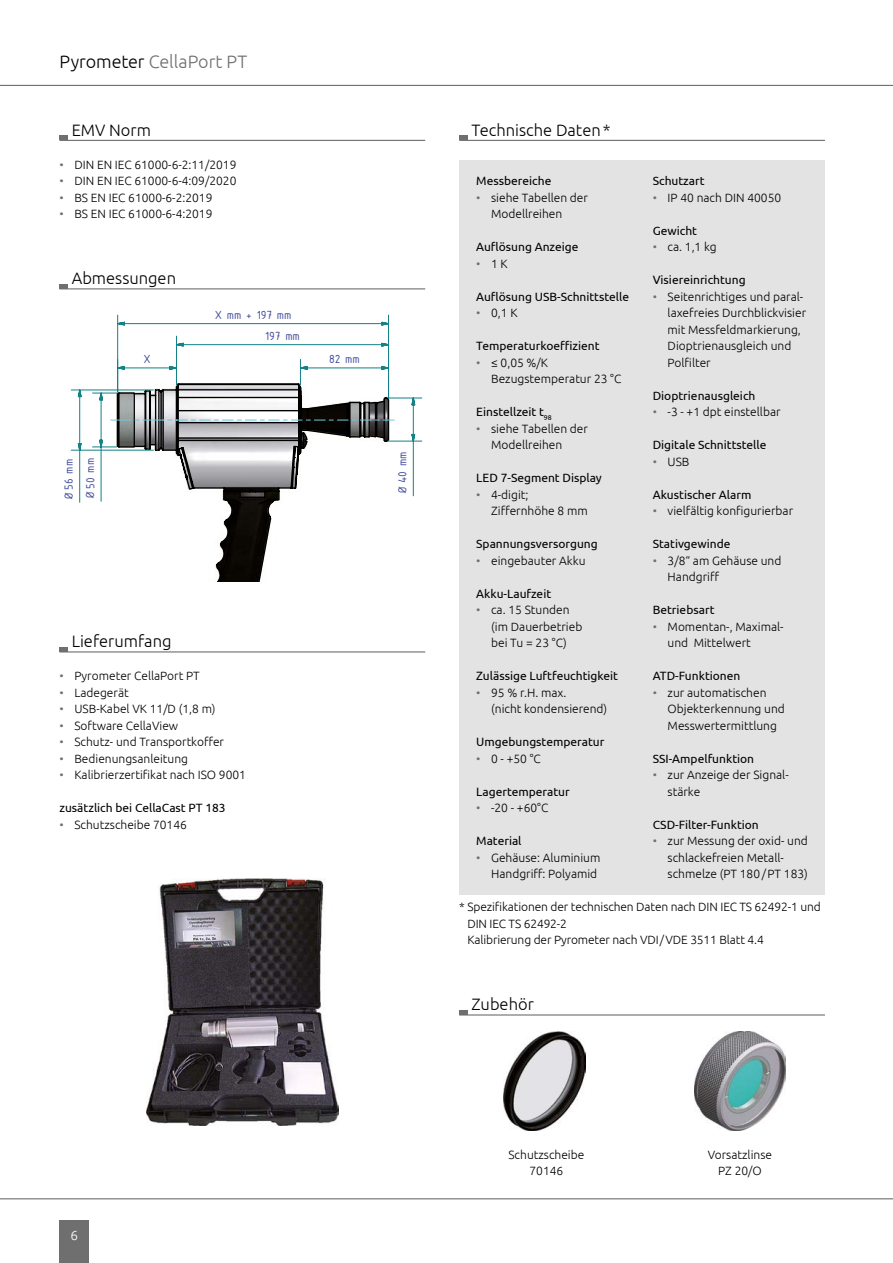
<style>
.page{position:relative;width:893px;height:1263px;background:#fff}
.page>*{position:absolute;margin:0;border:0;box-sizing:border-box;transform-origin:0 0}
.t1{font:300 18px "Ubuntu";letter-spacing:-.005em;color:#706f6f}
.t2{font:300 16.5px "Ubuntu";color:#000}
.t3{font:300 13.5px "Ubuntu";color:#fff}
.t4{font:12.6px "ISOCPEUR";letter-spacing:-.005em;color:#3e4999}
.t5{font:300 12px/16.5px "Ubuntu";color:#000}
.t6{font:12px "Ubuntu";color:#000}
.s1{color:#000}
.s2{color:#706f6f}
</style>
<div class="page">
<div style="left:60px;top:1220px;width:29px;height:43px;background:#706f6f"></div>
<div style="left:459px;top:160px;width:366px;height:735px;background:#e3e3e3"></div>
<hr style="left:459px;top:140px;width:366px;height:1px;background:#706f6f">
<svg style="left:459px;top:136px;width:9px;height:4px"></svg>
<hr style="left:60px;top:140px;width:365px;height:1px;background:#706f6f">
<hr style="left:60px;top:288px;width:365px;height:1px;background:#706f6f">
<hr style="left:60px;top:651px;width:365px;height:1px;background:#706f6f">
<svg style="left:60px;top:136px;width:8px;height:4px"></svg>
<div style="left:60px;top:284px;width:8px;height:5px;background:#706f6f"></div>
<div style="left:60px;top:647px;width:8px;height:5px;background:#706f6f"></div>
<svg style="left:215px;top:503px;width:58px;height:78px"></svg>
<svg style="left:70px;top:314px;width:352px;height:189px"></svg>
<img style="left:147px;top:878px;width:191px;height:248px">
<hr style="left:459px;top:1014px;width:366px;height:1px;background:#706f6f">
<div style="left:459px;top:1010px;width:9px;height:5px;background:#706f6f"></div>
<img style="left:695px;top:1032px;width:90px;height:99px">
<img style="left:503px;top:1032px;width:82px;height:99px">
<h1 class="t1" style="left:60px;top:51px;width:189px"><span class="s1">Pyrometer</span> CellaPort PT</h1>
<h2 class="t2" style="left:72px;top:120px;width:81px">EMV Norm</h2>
<p class="t5" style="left:60px;top:156px;width:178px"><span class="s2">•</span> DIN EN IEC 61000-6-2:11/2019</p>
<p class="t5" style="left:60px;top:172px;width:178px"><span class="s2">•</span> DIN EN IEC 61000-6-4:09/2020</p>
<p class="t5" style="left:60px;top:189px;width:154px"><span class="s2">•</span> BS EN IEC 61000-6-2:2019</p>
<p class="t5" style="left:60px;top:205px;width:154px"><span class="s2">•</span> BS EN IEC 61000-6-4:2019</p>
<h2 class="t2" style="left:72px;top:268px;width:106px">Abmessungen</h2>
<p class="t4" style="left:143px;top:351px;width:9px">X</p>
<p class="t4" style="left:215px;top:307px;width:78px">X mm + 197 mm</p>
<p class="t4" style="left:265px;top:328px;width:36px">197 mm</p>
<p class="t4" style="left:329px;top:351px;width:32px">82 mm</p>
<p class="t4" style="left:61px;top:500px;width:43px;rotate:-90deg">Ø56 mm</p>
<p class="t4" style="left:82px;top:499px;width:43px;rotate:-90deg">Ø50 mm</p>
<p class="t4" style="left:394px;top:494px;width:44px;rotate:-90deg">Ø40 mm</p>
<h2 class="t2" style="left:72px;top:631px;width:101px">Lieferumfang</h2>
<p class="t5" style="left:60px;top:667px;width:142px"><span class="s2">•</span> Pyrometer CellaPort PT</p>
<p class="t5" style="left:60px;top:684px;width:71px"><span class="s2">•</span> Ladegerät</p>
<p class="t5" style="left:60px;top:700px;width:158px"><span class="s2">•</span> USB-Kabel VK 11/D (1,8 m)</p>
<p class="t5" style="left:60px;top:717px;width:120px"><span class="s2">•</span> Software CellaView</p>
<p class="t5" style="left:60px;top:733px;width:166px"><span class="s2">•</span> Schutz- und Transportkoffer</p>
<p class="t5" style="left:60px;top:750px;width:130px"><span class="s2">•</span> Bedienungsanleitung</p>
<p class="t5" style="left:60px;top:766px;width:188px"><span class="s2">•</span> Kalibrierzertifikat nach ISO 9001</p>
<p class="t6" style="left:60px;top:801px;width:168px">zusätzlich bei CellaCast PT 183</p>
<p class="t5" style="left:60px;top:816px;width:129px"><span class="s2">•</span> Schutzscheibe 70146</p>
<h2 class="t2" style="left:471px;top:120px;width:141px">Technische Daten*</h2>
<p class="t6" style="left:476px;top:174px;width:77px">Messbereiche</p>
<p class="t5" style="left:491px;top:189px;width:98px;text-indent:-15px"><span class="s2">•</span> siehe Tabellen der<br>Modellreihen</p>
<p class="t6" style="left:476px;top:240px;width:104px">Auflösung Anzeige</p>
<p class="t5" style="left:476px;top:255px;width:33px"><span class="s2">•</span> 1 K</p>
<p class="t6" style="left:476px;top:289px;width:154px">Auflösung USB-Schnittstelle</p>
<p class="t5" style="left:476px;top:304px;width:43px"><span class="s2">•</span> 0,1 K</p>
<p class="t6" style="left:476px;top:339px;width:125px">Temperaturkoeffizient</p>
<p class="t5" style="left:491px;top:354px;width:132px;text-indent:-15px"><span class="s2">•</span> ≤ 0,05 %/K<br>Bezugstemperatur 23 °C</p>
<p class="t6" style="left:476px;top:405px;width:77px">Einstellzeit t<sub>98</sub></p>
<p class="t5" style="left:491px;top:420px;width:98px;text-indent:-15px"><span class="s2">•</span> siehe Tabellen der<br>Modellreihen</p>
<p class="t6" style="left:476px;top:471px;width:127px">LED 7-Segment Display</p>
<p class="t5" style="left:491px;top:486px;width:98px;text-indent:-15px"><span class="s2">•</span> 4-digit;<br>Ziffernhöhe 8 mm</p>
<p class="t6" style="left:476px;top:537px;width:123px">Spannungsversorgung</p>
<p class="t5" style="left:476px;top:552px;width:111px"><span class="s2">•</span> eingebauter Akku</p>
<p class="t6" style="left:476px;top:586px;width:76px">Akku-Laufzeit</p>
<p class="t5" style="left:491px;top:601px;width:93px;text-indent:-15px"><span class="s2">•</span> ca. 15 Stunden (im Dauerbetrieb bei Tu = 23 °C)</p>
<p class="t6" style="left:476px;top:669px;width:143px">Zulässige Luftfeuchtigkeit</p>
<p class="t5" style="left:491px;top:684px;width:118px;text-indent:-15px"><span class="s2">•</span> 95 % r.H. max.<br>(nicht kondensierend)</p>
<p class="t6" style="left:476px;top:735px;width:130px">Umgebungstemperatur</p>
<p class="t5" style="left:476px;top:750px;width:66px"><span class="s2">•</span> 0 - +50 °C</p>
<p class="t6" style="left:476px;top:784px;width:95px">Lagertemperatur</p>
<p class="t5" style="left:476px;top:799px;width:74px"><span class="s2">•</span> -20 - +60°C</p>
<p class="t6" style="left:476px;top:834px;width:47px">Material</p>
<p class="t5" style="left:476px;top:849px;width:126px;text-align:right"><span class="s2">•</span> Gehäuse: Aluminium<br>Handgriff: Polyamid</p>
<p class="t6" style="left:653px;top:174px;width:53px">Schutzart</p>
<p class="t5" style="left:653px;top:189px;width:130px"><span class="s2">•</span> IP 40 nach DIN 40050</p>
<p class="t6" style="left:653px;top:223px;width:46px">Gewicht</p>
<p class="t5" style="left:653px;top:238px;width:66px"><span class="s2">•</span> ca. 1,1 kg</p>
<p class="t6" style="left:653px;top:273px;width:94px">Visiereinrichtung</p>
<p class="t5" style="left:668px;top:288px;width:140px;text-indent:-15px"><span class="s2">•</span> Seitenrichtiges und paral&shy;laxefreies Durchblickvisier mit Messfeldmarkierung,<br>Dioptrienausgleich und<br>Polfilter</p>
<p class="t6" style="left:653px;top:388px;width:104px">Dioptrienausgleich</p>
<p class="t5" style="left:653px;top:403px;width:129px"><span class="s2">•</span> -3 - +1 dpt einstellbar</p>
<p class="t6" style="left:653px;top:438px;width:115px">Digitale Schnittstelle</p>
<p class="t5" style="left:653px;top:453px;width:38px"><span class="s2">•</span> USB</p>
<p class="t6" style="left:653px;top:487px;width:100px">Akustischer Alarm</p>
<p class="t5" style="left:653px;top:502px;width:142px"><span class="s2">•</span> vielfältig konfigurierbar</p>
<p class="t6" style="left:653px;top:537px;width:79px">Stativgewinde</p>
<p class="t5" style="left:668px;top:552px;width:115px;text-indent:-15px"><span class="s2">•</span> 3/8“ am Gehäuse und<br>Handgriff</p>
<p class="t6" style="left:653px;top:603px;width:63px">Betriebsart</p>
<p class="t5" style="left:668px;top:618px;width:118px;text-indent:-15px"><span class="s2">•</span> Momentan-, Maximal&shy;und Mittelwert</p>
<p class="t6" style="left:653px;top:669px;width:89px">ATD-Funktionen</p>
<p class="t5" style="left:668px;top:684px;width:119px;text-indent:-15px"><span class="s2">•</span> zur automatischen<br>Objekterkennung und<br>Messwertermittlung</p>
<p class="t6" style="left:653px;top:751px;width:103px">SSI-Ampelfunktion</p>
<p class="t5" style="left:668px;top:766px;width:123px;text-indent:-15px"><span class="s2">•</span> zur Anzeige der Signal&shy;stärke</p>
<p class="t6" style="left:653px;top:817px;width:108px">CSD-Filter-Funktion</p>
<p class="t5" style="left:668px;top:832px;width:142px;text-indent:-15px"><span class="s2">•</span> zur Messung der oxid- und schlackefreien Metall&shy;schmelze (PT 180/PT 183)</p>
<p class="t5" style="left:467px;top:898px;width:355px;text-indent:-8px">* Spezifikationen der technischen Daten nach DIN IEC TS 62492-1 und<br>DIN IEC TS 62492-2<br>Kalibrierung der Pyrometer nach VDI/VDE 3511 Blatt 4.4</p>
<h2 class="t2" style="left:471px;top:994px;width:64px">Zubehör</h2>
<p class="t3" style="left:71px;top:1227px;width:9px">6</p>
<p class="t5" style="left:508px;top:1146px;width:77px;text-align:center">Schutzscheibe<br>70146</p>
<p class="t5" style="left:708px;top:1146px;width:66px;text-align:center">Vorsatzlinse<br>PZ 20/O</p>
</div>
